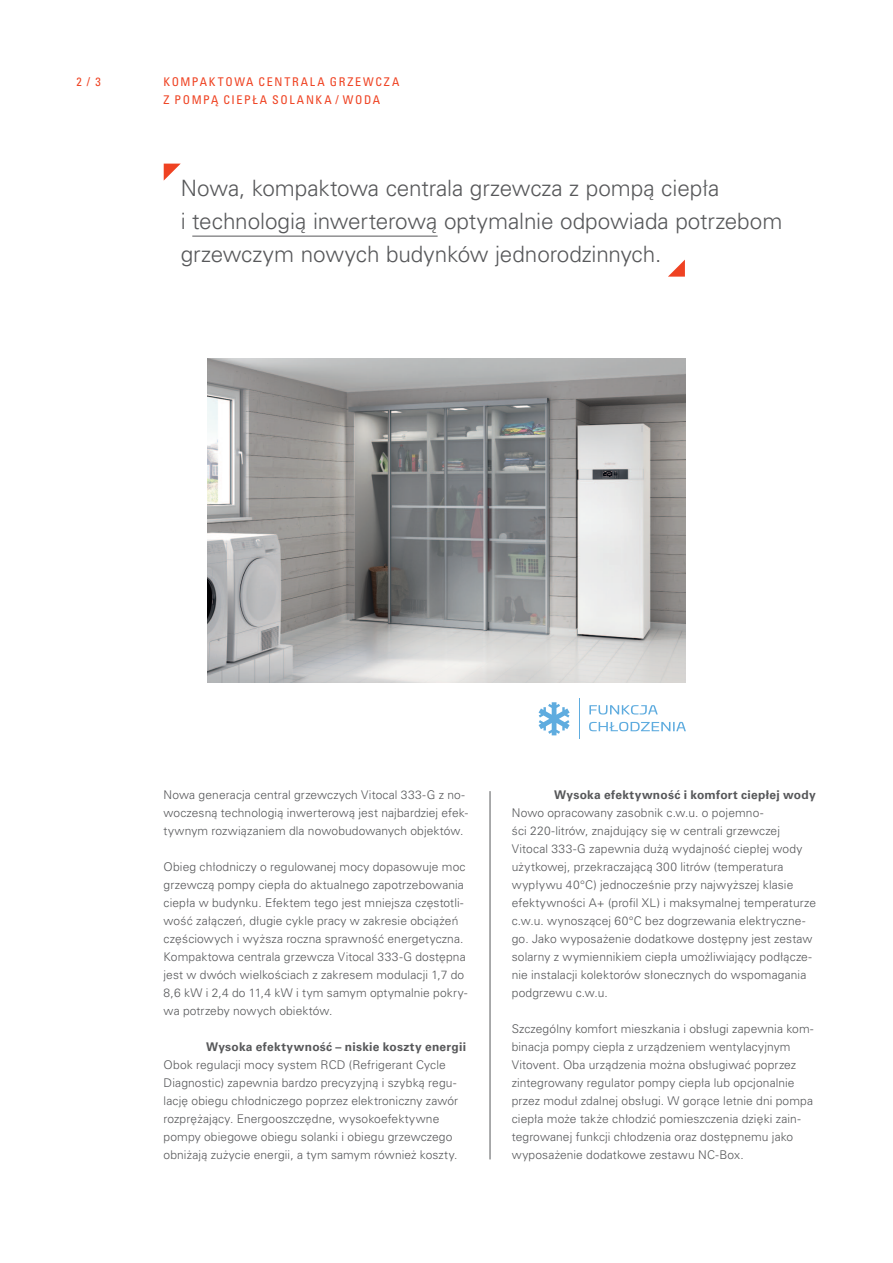
<style>
.page{position:relative;width:893px;height:1263px;background:#fff}
.page>*{position:absolute;margin:0;border:0;box-sizing:border-box;transform-origin:0 0}
.Teaser___Univers_Lig{font:300 22.5px/33px "Univers LTCYR 45";letter-spacing:-.005em;color:#57585a}
.Copy___Univers_Light{font:300 12px/18px "Univers LTCYR 45";letter-spacing:.01em;color:#57585a}
.Zwischenheadline___U{font:700 12px "Univers LTCYR 65";letter-spacing:.025em;color:#57585a}
.Topic{font:condensed 12px/18px "Univers LTCYR 57";letter-spacing:.135em;color:#ef4222}
.Pagina___Univers_Con{font:condensed 12px "Univers LTCYR 57";color:#ef4222}
</style>
<div class="page">
<img style="left:207px;top:359px;width:479px;height:324px">
<hr style="left:192px;top:236px;width:246px;height:1px;background:#57585a">
<svg style="left:164px;top:164px;width:17px;height:17px"></svg>
<svg style="left:668px;top:260px;width:17px;height:17px"></svg>
<hr style="left:490px;top:791px;width:1px;height:368px;background:#57585a">
<svg style="left:539px;top:702px;width:31px;height:33px"></svg>
<svg style="left:589px;top:705px;width:69px;height:9px"></svg>
<svg style="left:589px;top:722px;width:97px;height:9px"></svg>
<hr style="left:579px;top:698px;width:1px;height:41px;background:#5facdf">
<p class="Pagina___Univers_Con" style="left:77px;top:74px;width:26px">2 / 3</p>
<p class="Topic" style="left:164px;top:73px;width:237px">KOMPAKTOWA CENTRALA GRZEWCZA<br>Z POMPĄ CIEPŁA SOLANKA / WODA</p>
<p class="Teaser___Univers_Lig" style="left:181px;top:171px;width:603px">Nowa, kompaktowa centrala grzewcza z pompą ciepła<br>i technologią inwerterową optymalnie odpowiada potrzebom grzewczym nowych budynków jednorodzinnych.</p>
<p class="Copy___Univers_Light" style="left:164px;top:786px;width:306px">Nowa generacja central grzewczych Vitocal 333-G z no&shy;woczesną technologią inwerterową jest najbardziej efek&shy;tywnym rozwiązaniem dla nowobudowanych objektów.</p>
<p class="Copy___Univers_Light" style="left:164px;top:858px;width:305px">Obieg chłodniczy o regulowanej mocy dopasowuje moc grzewczą pompy ciepła do aktualnego zapotrzebowania ciepła w budynku. Efektem tego jest mniejsza częstotli&shy;wość załączeń, długie cykle pracy w zakresie obciążeń częściowych i wyższa roczna sprawność energetyczna.<br>Kompaktowa centrala grzewcza Vitocal 333-G dostępna jest w dwóch wielkościach z zakresem modulacji 1,7 do 8,6 kW i 2,4 do 11,4 kW i tym samym optymalnie pokry&shy;wa potrzeby nowych obiektów.</p>
<p class="Zwischenheadline___U" style="left:206px;top:1039px;width:261px">Wysoka efektywność – niskie koszty energii</p>
<p class="Copy___Univers_Light" style="left:164px;top:1056px;width:296px">Obok regulacji mocy system RCD (Refrigerant Cycle Diagnostic) zapewnia bardzo precyzyjną i szybką regu&shy;lację obiegu chłodniczego poprzez elektroniczny zawór rozprężający. Energooszczędne, wysokoefektywne pompy obiegowe obiegu solanki i obiegu grzewczego obniżają zużycie energii, a tym samym również koszty.</p>
<p class="Zwischenheadline___U" style="left:554px;top:787px;width:263px">Wysoka efektywność i komfort ciepłej wody</p>
<p class="Copy___Univers_Light" style="left:512px;top:804px;width:306px">Nowo opracowany zasobnik c.w.u. o pojemno-<br>ści 220-litrów, znajdujący się w centrali grzewczej Vitocal 333-G zapewnia dużą wydajność ciepłej wody użytkowej, przekraczającą 300 litrów (temperatura wypływu 40°C) jednocześnie przy najwyższej klasie efektywności A+ (profil XL) i maksymalnej temperaturze c.w.u. wynoszącej 60°C bez dogrzewania elektryczne&shy;go. Jako wyposażenie dodatkowe dostępny jest zestaw solarny z wymiennikiem ciepła umożliwiający podłącze&shy;nie instalacji kolektorów słonecznych do wspomagania podgrzewu c.w.u.</p>
<p class="Copy___Univers_Light" style="left:512px;top:1020px;width:303px">Szczególny komfort mieszkania i obsługi zapewnia kom&shy;binacja pompy ciepła z urządzeniem wentylacyjnym Vitovent. Oba urządzenia można obsługiwać poprzez zintegrowany regulator pompy ciepła lub opcjonalnie przez moduł zdalnej obsługi. W gorące letnie dni pompa ciepła może także chłodzić pomieszczenia dzięki zain&shy;tegrowanej funkcji chłodzenia oraz dostępnemu jako wyposażenie dodatkowe zestawu NC-Box.</p>
</div>
